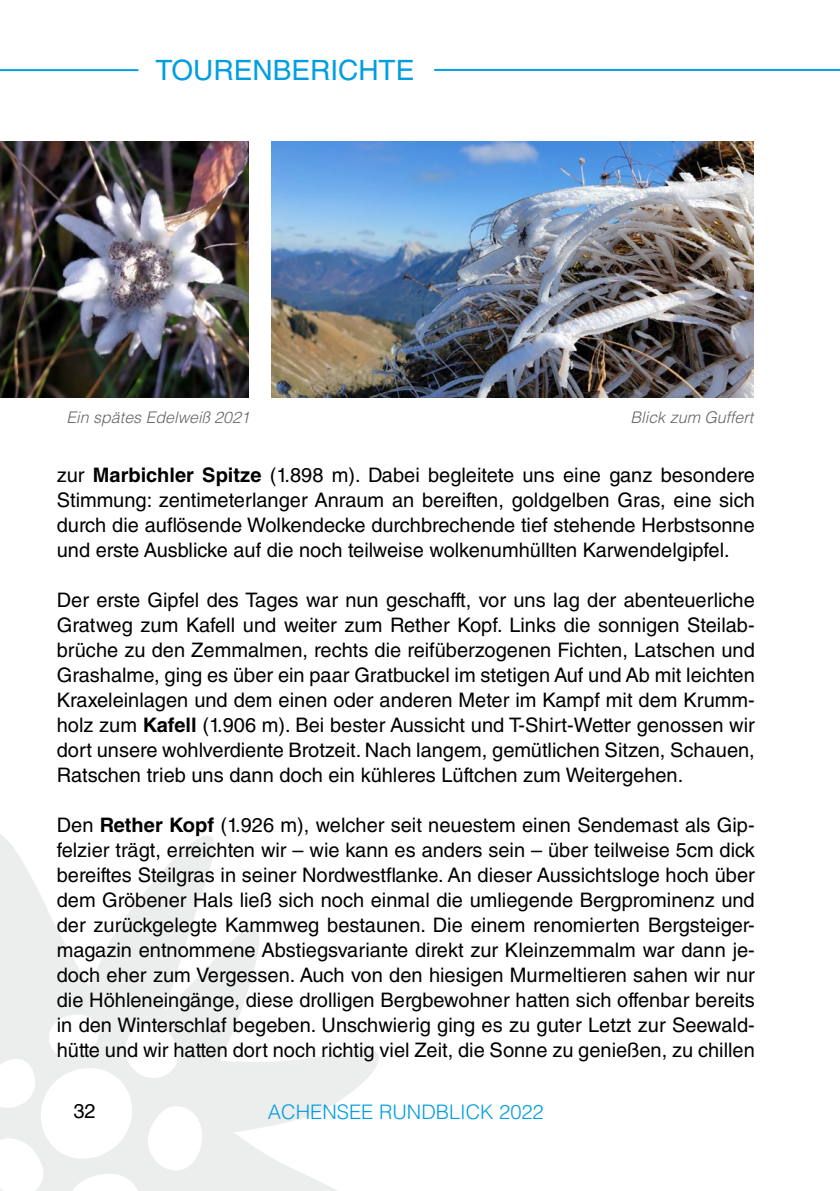
<style>
.page{position:relative;width:840px;height:1191px;background:#fff}
.page>*{position:absolute;margin:0;border:0;box-sizing:border-box;transform-origin:0 0}
.t1{font:28px "Helvetica LT Std";color:#009ee0}
.t2{font:20px/25px "Helvetica LT Std";color:#000;text-align:justify}
.t3{font:300 20px "Helvetica LT Std";color:#009ee0}
.t4{font:italic 300 16px "Helvetica LT Std";color:#646567}
.s1{font-weight:700}
</style>
<div class="page">
<svg style="left:0;top:834px;width:379px;height:357px"></svg>
<hr style="left:434px;top:69px;width:405px;height:2px;background:#009ee0">
<hr style="left:0;top:69px;width:138px;height:2px;background:#009ee0">
<img style="left:271px;top:142px;width:482px;height:256px">
<img style="left:0;top:142px;width:249px;height:256px">
<h1 class="t1" style="left:155px;top:54px;width:260px">TOURENBERICHTE</h1>
<p class="t4" style="left:66px;top:407px;width:185px">Ein spätes Edelweiß 2021</p>
<p class="t4" style="left:630px;top:407px;width:124px">Blick zum Guffert</p>
<p class="t2" style="left:57px;top:462px;width:699px">zur <span class="s1">Marbichler Spitze</span> (1.898 m). Dabei begleitete uns eine ganz besondere Stimmung: zentimeterlanger Anraum an bereiften, goldgelben Gras, eine sich durch die auflösende Wolkendecke durchbrechende tief stehende Herbstsonne und erste Ausblicke auf die noch teilweise wolkenumhüllten Karwendelgipfel.</p>
<p class="t2" style="left:57px;top:587px;width:699px">Der erste Gipfel des Tages war nun geschafft, vor uns lag der abenteuerliche Gratweg zum Kafell und weiter zum Rether Kopf. Links die sonnigen Steilab&shy;brüche zu den Zemmalmen, rechts die reifüberzogenen Fichten, Latschen und Grashalme, ging es über ein paar Gratbuckel im stetigen Auf und Ab mit leichten Kraxeleinlagen und dem einen oder anderen Meter im Kampf mit dem Krumm&shy;holz zum <span class="s1">Kafell</span> (1.906 m). Bei bester Aussicht und T-Shirt-Wetter genossen wir dort unsere wohlverdiente Brotzeit. Nach langem, gemütlichen Sitzen, Schauen, Ratschen trieb uns dann doch ein kühleres Lüftchen zum Weitergehen.</p>
<p class="t2" style="left:57px;top:812px;width:699px">Den <span class="s1">Rether Kopf</span> (1.926 m), welcher seit neuestem einen Sendemast als Gip&shy;felzier trägt, erreichten wir – wie kann es anders sein – über teilweise 5cm dick bereiftes Steilgras in seiner Nordwestflanke. An dieser Aussichtsloge hoch über dem Gröbener Hals ließ sich noch einmal die umliegende Bergprominenz und der zurückgelegte Kammweg bestaunen. Die einem renomierten Bergsteiger&shy;magazin entnommene Abstiegsvariante direkt zur Kleinzemmalm war dann je&shy;doch eher zum Vergessen. Auch von den hiesigen Murmeltieren sahen wir nur die Höhleneingänge, diese drolligen Bergbewohner hatten sich offenbar bereits in den Winterschlaf begeben. Unschwierig ging es zu guter Letzt zur Seewald&shy;hütte und wir hatten dort noch richtig viel Zeit, die Sonne zu genießen, zu chillen</p>
<p class="t2" style="left:73px;top:1098px;width:24px">32</p>
<p class="t3" style="left:268px;top:1099px;width:277px">ACHENSEE RUNDBLICK 2022</p>
</div>
